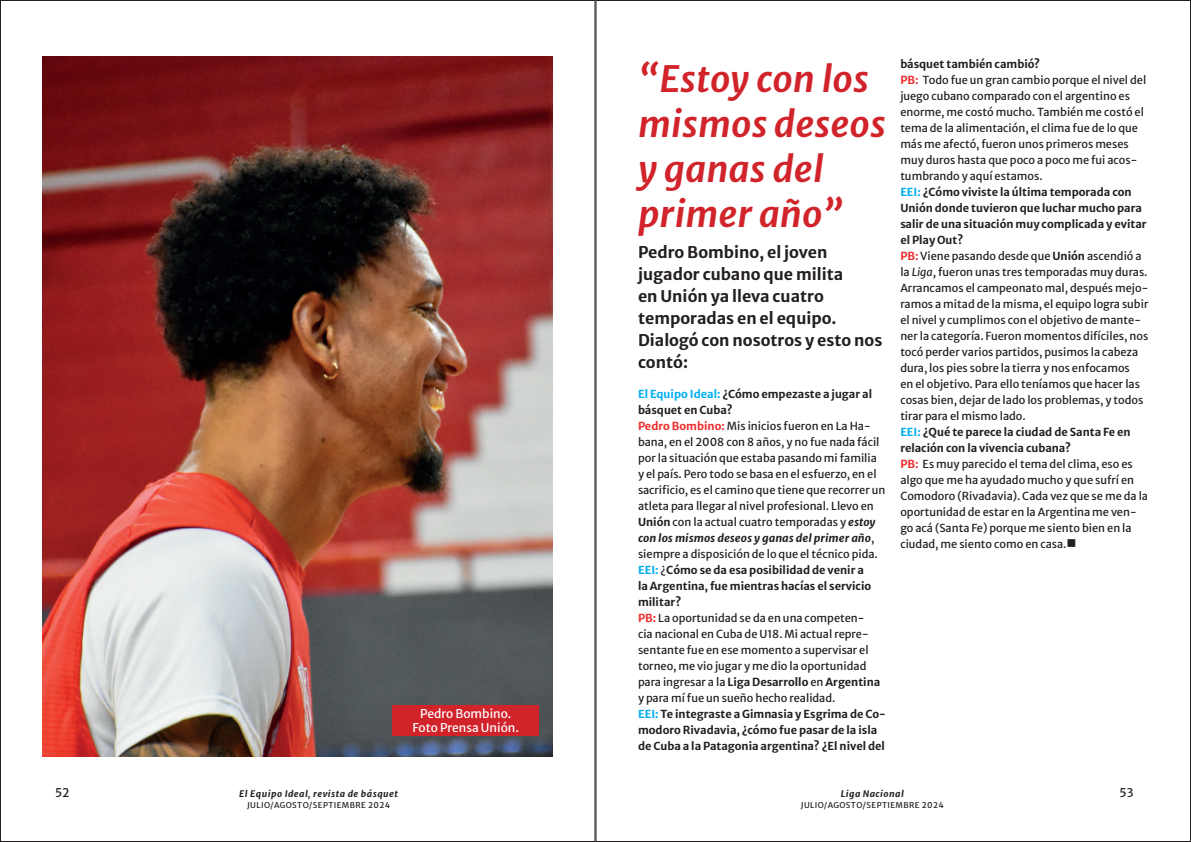
<style>
.page{position:relative;width:1191px;height:842px;background:#fff}
.page>*{position:absolute;margin:0;border:0;box-sizing:border-box;transform-origin:0 0}
.t1{font:italic 600 36px/45px "Merriweather Sans";color:#d1232a}
.t2{font:700 16px/22px "Merriweather Sans";color:#231f20}
.t3{font:12px/14.4px "Merriweather Sans";color:#fff;text-align:center}
.t4{font:12px "Merriweather Sans";color:#231f20}
.t5{font:11px/16px "Merriweather Sans";color:#231f20}
.t6{font:italic 700 9px "Merriweather Sans";letter-spacing:.05em;color:#231f20}
.t7{font:8px "Merriweather Sans";letter-spacing:.05em;color:#231f20}
.s1{font-weight:700;color:#00aeef}
.s2{font-weight:700}
.s3{font-weight:700;color:#ee2d2d}
.s4{font-weight:700;font-style:italic}
.s5{font-style:italic}
.s6{font-size:18px}
</style>
<div class="page">
<img style="left:43px;top:57px;width:510px;height:700px">
<div style="left:393px;top:706px;width:146px;height:15px;background:#d1232a"></div>
<div style="left:393px;top:720px;width:146px;height:15px;background:#d1232a"></div>
<p class="t3" style="left:412px;top:705px;width:108px">Pedro Bombino.<br>Foto Prensa Unión.</p>
<p class="t4" style="left:55px;top:782px;width:16px">52</p>
<p class="t6" style="left:239px;top:789px;width:160px">El Equipo Ideal, revista de básquet</p>
<p class="t7" style="left:247px;top:798px;width:145px">JULIO/AGOSTO/SEPTIEMBRE 2024</p>
<h1 class="t1" style="left:638px;top:52px;width:250px">“Estoy con los mismos deseos y ganas del primer año”</h1>
<h2 class="t2" style="left:638px;top:240px;width:246px">Pedro Bombino, el joven jugador cubano que milita<br>en Unión ya lleva cuatro temporadas en el equipo.<br>Dialogó con nosotros y esto nos contó:</h2>
<p class="t5" style="left:638px;top:385px;width:249px"><span class="s1">El Equipo Ideal:</span> <span class="s2">¿Cómo empezaste a jugar al básquet en Cuba?<br></span><span class="s3">Pedro Bombino:</span> Mis inicios fueron en La Ha&shy;bana, en el 2008 con 8 años, y no fue nada fácil por la situación que estaba pasando mi familia<br>y el país. Pero todo se basa en el esfuerzo, en el sacrificio, es el camino que tiene que recorrer un atleta para llegar al nivel profesional. Llevo en <span class="s2">Unión</span> con la actual cuatro temporadas y <span class="s4">estoy con los mismos deseos y ganas del primer año</span>, siempre a disposición de lo que el técnico pida.<br><span class="s1">EEI:</span> ¿<span class="s2">Cómo se da esa posibilidad de venir a<br>la Argentina, fue mientras hacías el servicio militar?<br></span><span class="s3">PB:</span> La oportunidad se da en una competen-<br>cia nacional en Cuba de U18. Mi actual repre&shy;sentante fue en ese momento a supervisar el torneo, me vio jugar y me dio la oportunidad para ingresar a la <span class="s2">Liga Desarrollo</span> en <span class="s2">Argentina </span>y para mí fue un sueño hecho realidad.<br><span class="s1">EEI:</span> <span class="s2">Te integraste a Gimnasia y Esgrima de Co&shy;modoro Rivadavia, ¿cómo fue pasar de la isla de Cuba a la Patagonia argentina? ¿El nivel del</span></p>
<p class="t5" style="left:900px;top:54px;width:250px"><span class="s2">básquet también cambió?<br></span><span class="s3">PB:</span> Todo fue un gran cambio porque el nivel del juego cubano comparado con el argentino es enorme, me costó mucho. También me costó el tema de la alimentación, el clima fue de lo que más me afectó, fueron unos primeros meses muy duros hasta que poco a poco me fui acos&shy;tumbrando y aquí estamos.<br><span class="s1">EEI:</span> <span class="s2">¿Cómo viviste la última temporada con Unión donde tuvieron que luchar mucho para salir de una situación muy complicada y evitar el Play Out?<br></span><span class="s3">PB:</span> Viene pasando desde que <span class="s2">Unión</span> ascendió a la <span class="s5">Liga</span>, fueron unas tres temporadas muy duras.<br>Arrancamos el campeonato mal, después mejo&shy;ramos a mitad de la misma, el equipo logra subir el nivel y cumplimos con el objetivo de mante&shy;ner la categoría. Fueron momentos difíciles, nos tocó perder varios partidos, pusimos la cabeza dura, los pies sobre la tierra y nos enfocamos<br>en el objetivo. Para ello teníamos que hacer las cosas bien, dejar de lado los problemas, y todos tirar para el mismo lado.<br><span class="s1">EEI:</span> <span class="s2">¿Qué te parece la ciudad de Santa Fe en relación con la vivencia cubana?<br></span><span class="s3">PB:</span> Es muy parecido el tema del clima, eso es algo que me ha ayudado mucho y que sufrí en Comodoro (Rivadavia). Cada vez que se me da la oportunidad de estar en la Argentina me ven&shy;go acá (Santa Fe) porque me siento bien en la ciudad, me siento como en casa.<span class="s6">■</span></p>
<p class="t6" style="left:841px;top:789px;width:64px">Liga Nacional</p>
<p class="t4" style="left:1119px;top:782px;width:15px">53</p>
<p class="t7" style="left:800px;top:798px;width:145px">JULIO/AGOSTO/SEPTIEMBRE 2024</p>
</div>
